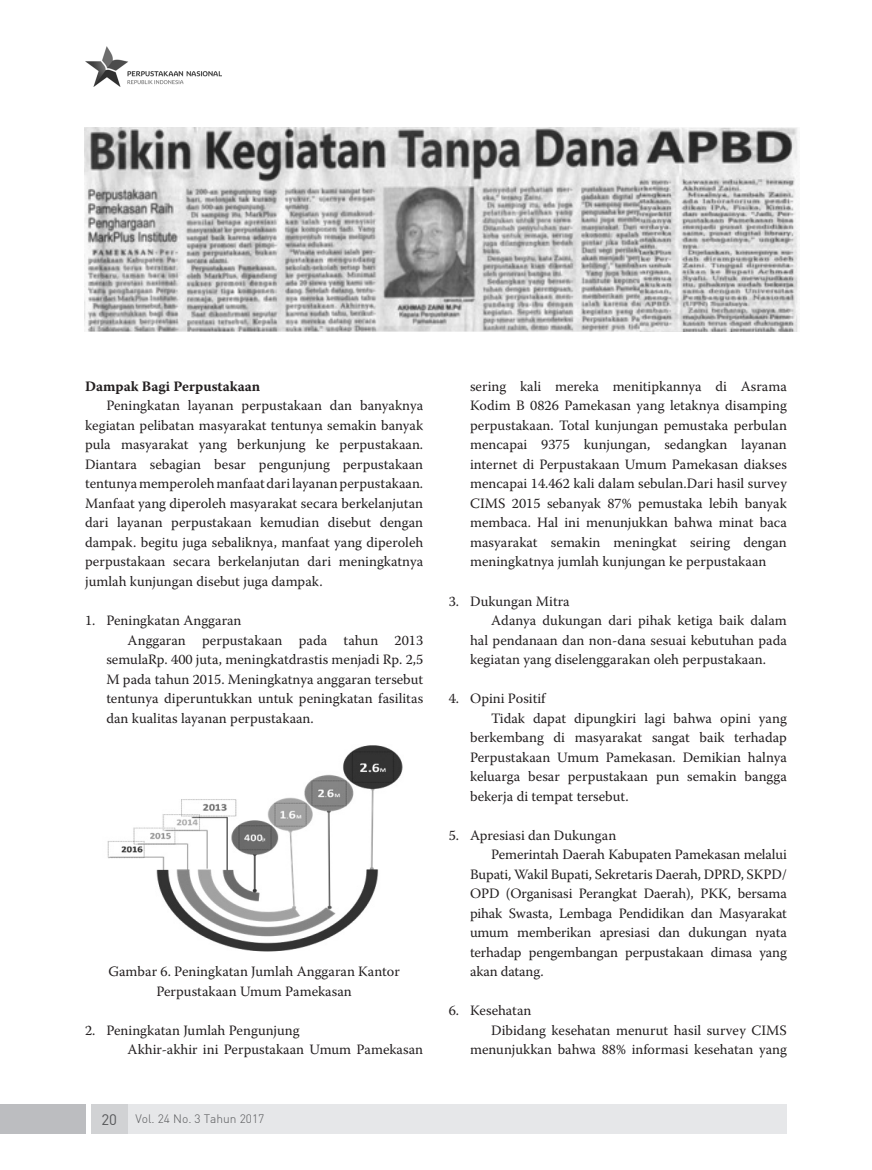
<style>
.page{position:relative;width:872px;height:1170px;background:#fff}
.page>*{position:absolute;margin:0;border:0;box-sizing:border-box;transform-origin:0 0}
.KTI_Sub_B1{font:14.25px/19.5px "Warnock Pro";color:#231f20;text-align:justify}
.KTI_Sub{font:700 14.25px "Warnock Pro";letter-spacing:.005em;color:#231f20}
.t1{font:300 12px "DIN";color:#57585a}
.s1{font-weight:400;font-size:15px}
</style>
<div class="page">
<div style="left:91px;top:1103px;width:696px;height:30px;background:#e6e7e9"></div>
<div style="left:91px;top:1103px;width:37px;height:30px;background:#d1d2d4"></div>
<div style="left:0;top:1103px;width:85px;height:30px;background:#bcbdc0"></div>
<img style="left:85px;top:46px;width:136px;height:41px">
<img style="left:107px;top:745px;width:296px;height:207px">
<img style="left:84px;top:128px;width:714px;height:204px">
<p class="KTI_Sub" style="left:85px;top:377px;width:177px">Dampak Bagi Perpustakaan</p>
<p class="KTI_Sub_B1" style="left:85px;top:395px;width:340px;text-indent:21px">Peningkatan layanan perpustakaan dan banyaknya kegiatan pelibatan masyarakat tentunya semakin banyak pula masyarakat yang berkunjung ke perpustakaan.<br>Diantara sebagian besar pengunjung perpustakaan tentunya memperoleh manfaat dari layanan perpustakaan.<br>Manfaat yang diperoleh masyarakat secara berkelanjutan dari layanan perpustakaan kemudian disebut dengan dampak. begitu juga sebaliknya, manfaat yang diperoleh perpustakaan secara berkelanjutan dari meningkatnya jumlah kunjungan disebut juga dampak.</p>
<p class="KTI_Sub_B1" style="left:85px;top:610px;width:158px">1. Peningkatan Anggaran</p>
<p class="KTI_Sub_B1" style="left:106px;top:629px;width:318px;text-indent:21px">Anggaran perpustakaan pada tahun 2013 semulaRp. 400 juta, meningkatdrastis menjadi Rp. 2,5<br>M pada tahun 2015. Meningkatnya anggaran tersebut tentunya diperuntukkan untuk peningkatan fasilitas dan kualitas layanan perpustakaan.</p>
<p class="KTI_Sub_B1" style="left:108px;top:961px;width:293px;text-align:center">Gambar 6. Peningkatan Jumlah Anggaran Kantor<br>Perpustakaan Umum Pamekasan</p>
<p class="KTI_Sub_B1" style="left:85px;top:1019px;width:216px">2. Peningkatan Jumlah Pengunjung</p>
<p class="KTI_Sub_B1" style="left:128px;top:1039px;width:297px">Akhir-akhir ini Perpustakaan Umum Pamekasan</p>
<p class="t1" style="left:101px;top:1111px;width:164px"><span class="s1">20</span> Vol. 24 No. 3 Tahun 2017</p>
<p class="KTI_Sub_B1" style="left:470px;top:376px;width:318px">sering kali mereka menitipkannya di Asrama Kodim B 0826 Pamekasan yang letaknya disamping perpustakaan. Total kunjungan pemustaka perbulan mencapai 9375 kunjungan, sedangkan layanan internet di Perpustakaan Umum Pamekasan diakses mencapai 14.462 kali dalam sebulan.Dari hasil survey CIMS 2015 sebanyak 87% pemustaka lebih banyak membaca. Hal ini menunjukkan bahwa minat baca masyarakat semakin meningkat seiring dengan meningkatnya jumlah kunjungan ke perpustakaan</p>
<p class="KTI_Sub_B1" style="left:449px;top:590px;width:122px">3. Dukungan Mitra</p>
<p class="KTI_Sub_B1" style="left:470px;top:610px;width:318px;text-indent:21px">Adanya dukungan dari pihak ketiga baik dalam hal pendanaan dan non-dana sesuai kebutuhan pada kegiatan yang diselenggarakan oleh perpustakaan.</p>
<p class="KTI_Sub_B1" style="left:449px;top:688px;width:98px">4. Opini Positif</p>
<p class="KTI_Sub_B1" style="left:470px;top:707px;width:318px;text-indent:21px">Tidak dapat dipungkiri lagi bahwa opini yang berkembang di masyarakat sangat baik terhadap Perpustakaan Umum Pamekasan. Demikian halnya keluarga besar perpustakaan pun semakin bangga bekerja di tempat tersebut.</p>
<p class="KTI_Sub_B1" style="left:449px;top:824px;width:169px">5. Apresiasi dan Dukungan</p>
<p class="KTI_Sub_B1" style="left:470px;top:844px;width:318px;text-indent:21px">Pemerintah Daerah Kabupaten Pamekasan melalui Bupati, Wakil Bupati, Sekretaris Daerah, DPRD, SKPD/ OPD (Organisasi Perangkat Daerah), PKK, bersama pihak Swasta, Lembaga Pendidikan dan Masyarakat umum memberikan apresiasi dan dukungan nyata terhadap pengembangan perpustakaan dimasa yang akan datang.</p>
<p class="KTI_Sub_B1" style="left:449px;top:1000px;width:84px">6. Kesehatan</p>
<p class="KTI_Sub_B1" style="left:470px;top:1019px;width:318px;text-align:right">Dibidang kesehatan menurut hasil survey CIMS menunjukkan bahwa 88% informasi kesehatan yang</p>
</div>
